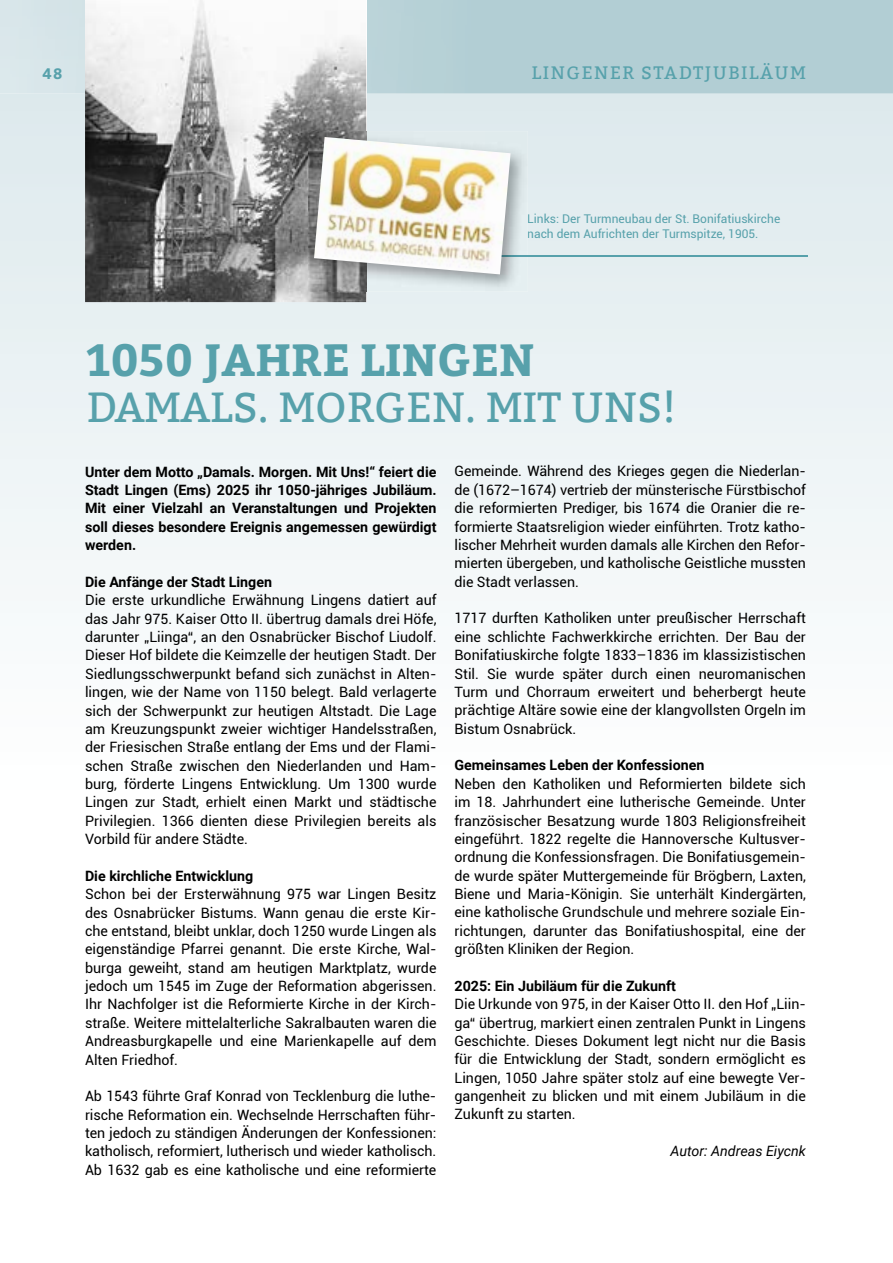
<style>
.page{position:relative;width:893px;height:1263px;background:#fff}
.page>*{position:absolute;margin:0;border:0;box-sizing:border-box;transform-origin:0 0}
.t1{font:700 45px "Bitter";color:#57a1ab}
.t2{font:42px "Bitter";color:#57a1ab}
.t3{font:18px "Bitter";letter-spacing:.08em;color:#57a1ab}
.t4{font:700 15px "Bitter";color:#57a1ab}
.t5{font:14.25px/18.3px "Roboto";color:#000;text-align:justify}
.t6{font:700 14.25px/18.3px "Roboto";color:#000;text-align:justify}
.t7{font:italic 14.25px "Roboto";color:#000}
.t8{font:12px/15px "Roboto";color:#57a1ab}
</style>
<div class="page">
<svg style="left:0;top:94px;width:893px;height:491px"></svg>
<div style="left:528px;top:214px;width:252px;height:10px;background:#e3edf0"></div>
<div style="left:528px;top:229px;width:229px;height:12px;background:#e3edf0"></div>
<img style="left:85px;top:0;width:281px;height:302px">
<hr style="left:391px;top:255px;width:417px;height:1px;background:#57a1ab">
<img style="left:308px;top:131px;width:220px;height:161px">
<img style="left:511px;top:255px;width:17px;height:1px">
<img style="left:314px;top:137px;width:197px;height:137px">
<p class="t4" style="left:43px;top:64px;width:21px">48</p>
<p class="t3" style="left:532px;top:62px;width:276px">LINGENER STADTJUBILÄUM</p>
<p class="t8" style="left:527px;top:211px;width:254px">Links: Der Turmneubau der St. Bonifatiuskirche nach dem Aufrichten der Turmspitze, 1905.</p>
<h1 class="t1" style="left:86px;top:332px;width:450px">1050 JAHRE LINGEN</h1>
<h2 class="t2" style="left:86px;top:382px;width:591px">DAMALS. MORGEN. MIT UNS!</h2>
<p class="t6" style="left:85px;top:462px;width:353px">Unter dem Motto „Damals. Morgen. Mit Uns!“ feiert die Stadt Lingen (Ems) 2025 ihr 1050-jähriges Jubiläum.<br>Mit einer Vielzahl an Veranstaltungen und Projekten soll dieses besondere Ereignis angemessen gewürdigt werden.</p>
<p class="t6" style="left:85px;top:572px;width:189px">Die Anfänge der Stadt Lingen</p>
<p class="t5" style="left:85px;top:590px;width:353px">Die erste urkundliche Erwähnung Lingens datiert auf das Jahr 975. Kaiser Otto II. übertrug damals drei Höfe, darunter „Liinga“, an den Osnabrücker Bischof Liudolf.<br>Dieser Hof bildete die Keimzelle der heutigen Stadt. Der Siedlungsschwerpunkt befand sich zunächst in Alten&shy;lingen, wie der Name von 1150 belegt. Bald verlagerte sich der Schwerpunkt zur heutigen Altstadt. Die Lage am Kreuzungspunkt zweier wichtiger Handelsstraßen, der Friesischen Straße entlang der Ems und der Flami&shy;schen Straße zwischen den Niederlanden und Ham&shy;burg, förderte Lingens Entwicklung. Um 1300 wurde Lingen zur Stadt, erhielt einen Markt und städtische Privilegien. 1366 dienten diese Privilegien bereits als Vorbild für andere Städte.</p>
<p class="t6" style="left:85px;top:866px;width:170px">Die kirchliche Entwicklung</p>
<p class="t5" style="left:85px;top:884px;width:353px">Schon bei der Ersterwähnung 975 war Lingen Besitz des Osnabrücker Bistums. Wann genau die erste Kir&shy;che entstand, bleibt unklar, doch 1250 wurde Lingen als eigenständige Pfarrei genannt. Die erste Kirche, Wal&shy;burga geweiht, stand am heutigen Marktplatz, wurde jedoch um 1545 im Zuge der Reformation abgerissen.<br>Ihr Nachfolger ist die Reformierte Kirche in der Kirch&shy;straße. Weitere mittelalterliche Sakralbauten waren die Andreasburgkapelle und eine Marienkapelle auf dem Alten Friedhof.</p>
<p class="t5" style="left:85px;top:1086px;width:353px">Ab 1543 führte Graf Konrad von Tecklenburg die luthe&shy;rische Reformation ein. Wechselnde Herrschaften führ&shy;ten jedoch zu ständigen Änderungen der Konfessionen: katholisch, reformiert, lutherisch und wieder katholisch.<br>Ab 1632 gab es eine katholische und eine reformierte</p>
<p class="t5" style="left:454px;top:462px;width:353px">Gemeinde. Während des Krieges gegen die Niederlan&shy;de (1672–1674) vertrieb der münsterische Fürstbischof die reformierten Prediger, bis 1674 die Oranier die re&shy;formierte Staatsreligion wieder einführten. Trotz katho&shy;lischer Mehrheit wurden damals alle Kirchen den Refor&shy;mierten übergeben, und katholische Geistliche mussten die Stadt verlassen.</p>
<p class="t5" style="left:454px;top:609px;width:353px">1717 durften Katholiken unter preußischer Herrschaft eine schlichte Fachwerkkirche errichten. Der Bau der Bonifatiuskirche folgte 1833–1836 im klassizistischen Stil. Sie wurde später durch einen neuromanischen Turm und Chorraum erweitert und beherbergt heute prächtige Altäre sowie eine der klangvollsten Orgeln im Bistum Osnabrück.</p>
<p class="t6" style="left:454px;top:756px;width:251px">Gemeinsames Leben der Konfessionen</p>
<p class="t5" style="left:454px;top:774px;width:353px">Neben den Katholiken und Reformierten bildete sich im 18. Jahrhundert eine lutherische Gemeinde. Unter französischer Besatzung wurde 1803 Religionsfreiheit eingeführt. 1822 regelte die Hannoversche Kultusver&shy;ordnung die Konfessionsfragen. Die Bonifatiusgemein&shy;de wurde später Muttergemeinde für Brögbern, Laxten, Biene und Maria-Königin. Sie unterhält Kindergärten, eine katholische Grundschule und mehrere soziale Ein&shy;richtungen, darunter das Bonifatiushospital, eine der größten Kliniken der Region.</p>
<p class="t6" style="left:454px;top:976px;width:223px">2025: Ein Jubiläum für die Zukunft</p>
<p class="t5" style="left:454px;top:994px;width:353px">Die Urkunde von 975, in der Kaiser Otto II. den Hof „Liin&shy;ga“ übertrug, markiert einen zentralen Punkt in Lingens Geschichte. Dieses Dokument legt nicht nur die Basis für die Entwicklung der Stadt, sondern ermöglicht es Lingen, 1050 Jahre später stolz auf eine bewegte Ver&shy;gangenheit zu blicken und mit einem Jubiläum in die Zukunft zu starten.</p>
<p class="t7" style="left:670px;top:1141px;width:137px">Autor: Andreas Eiycnk</p>
</div>
